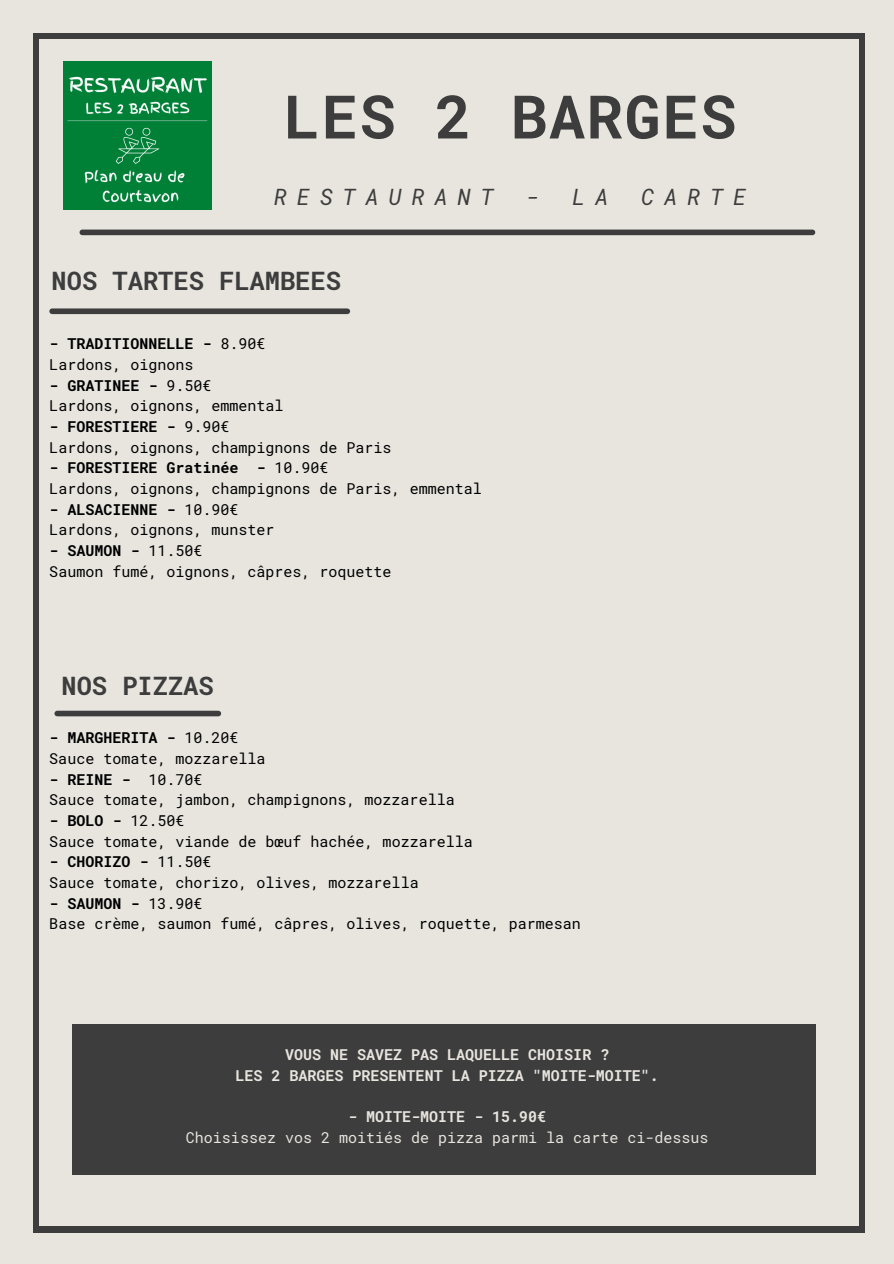
<style>
.page{position:relative;width:894px;height:1264px;background:#fff}
.page>*{position:absolute;margin:0;border:0;box-sizing:border-box;transform-origin:0 0}
.t1{font:700 60px "Roboto Mono";letter-spacing:.03em;color:#3d3d3d}
.t2{font:700 25.35px "Roboto Mono";color:#3d3d3d}
.t3{font:italic 22.5px "Roboto Mono";letter-spacing:.435em;color:#3d3d3d}
.t4{font:15px "Roboto Mono";color:#000}
.t5{font:700 15px "Roboto Mono";color:#000}
.t6{font:700 15px "Roboto Mono";color:#e8e5df}
.t7{font:15px "Roboto Mono";color:#e8e5df}
.s1{font-weight:400}
</style>
<div class="page">
<div style="left:0;top:0;width:893px;height:1263px;background:#e8e5df"></div>
<div style="left:33px;top:33px;width:831px;height:1199px;background:#3d3d3d"></div>
<div style="left:39px;top:40px;width:819px;height:1185px;background:#e8e5df"></div>
<div style="left:82px;top:229px;width:730px;height:6px;background:#3d3d3d"></div>
<div style="left:52px;top:308px;width:295px;height:6px;background:#3d3d3d"></div>
<img style="left:64px;top:62px;width:147px;height:147px">
<div style="left:57px;top:710px;width:161px;height:6px;background:#3d3d3d"></div>
<div style="left:72px;top:1024px;width:743px;height:151px;background:#3d3d3d"></div>
<p class="t1" style="left:283px;top:76px;width:454px">LES 2 BARGES</p>
<p class="t3" style="left:274px;top:181px;width:221px">RESTAURANT</p>
<p class="t3" style="left:526px;top:181px;width:84px">- LA</p>
<p class="t3" style="left:641px;top:181px;width:106px">CARTE</p>
<p class="t2" style="left:52px;top:263px;width:291px">NOS TARTES FLAMBEES</p>
<p class="t5" style="left:49px;top:333px;width:218px">- TRADITIONNELLE - <span class="s1">8.90€</span></p>
<p class="t4" style="left:49px;top:354px;width:146px">Lardons, oignons</p>
<p class="t5" style="left:49px;top:375px;width:164px">- GRATINEE - <span class="s1">9.50€</span></p>
<p class="t4" style="left:49px;top:395px;width:236px">Lardons, oignons, emmental</p>
<p class="t5" style="left:49px;top:416px;width:182px">- FORESTIERE - <span class="s1">9.90€</span></p>
<p class="t4" style="left:49px;top:437px;width:344px">Lardons, oignons, champignons de Paris</p>
<p class="t5" style="left:49px;top:457px;width:280px">- FORESTIERE Gratinée - <span class="s1">10.90€</span></p>
<p class="t4" style="left:49px;top:478px;width:434px">Lardons, oignons, champignons de Paris, emmental</p>
<p class="t5" style="left:49px;top:499px;width:191px">- ALSACIENNE - <span class="s1">10.90€</span></p>
<p class="t4" style="left:49px;top:519px;width:227px">Lardons, oignons, munster</p>
<p class="t5" style="left:49px;top:540px;width:155px">- SAUMON - <span class="s1">11.50€</span></p>
<p class="t4" style="left:49px;top:561px;width:344px">Saumon fumé, oignons, câpres, roquette</p>
<p class="t2" style="left:61px;top:668px;width:154px">NOS PIZZAS</p>
<p class="t5" style="left:49px;top:727px;width:191px">- MARGHERITA - <span class="s1">10.20€</span></p>
<p class="t4" style="left:49px;top:748px;width:218px">Sauce tomate, mozzarella</p>
<p class="t5" style="left:49px;top:769px;width:154px">- REINE - <span class="s1">10.70€</span></p>
<p class="t4" style="left:49px;top:789px;width:407px">Sauce tomate, jambon, champignons, mozzarella</p>
<p class="t5" style="left:49px;top:810px;width:137px">- BOLO - <span class="s1">12.50€</span></p>
<p class="t4" style="left:49px;top:830px;width:425px">Sauce tomate, viande de bœuf hachée, mozzarella</p>
<p class="t5" style="left:49px;top:851px;width:164px">- CHORIZO - <span class="s1">11.50€</span></p>
<p class="t4" style="left:49px;top:872px;width:371px">Sauce tomate, chorizo, olives, mozzarella</p>
<p class="t5" style="left:49px;top:892px;width:155px">- SAUMON - <span class="s1">13.90€</span></p>
<p class="t4" style="left:49px;top:913px;width:533px">Base crème, saumon fumé, câpres, olives, roquette, parmesan</p>
<p class="t6" style="left:285px;top:1044px;width:326px">VOUS NE SAVEZ PAS LAQUELLE CHOISIR ?</p>
<p class="t6" style="left:235px;top:1065px;width:425px">LES 2 BARGES PRESENTENT LA PIZZA "MOITE-MOITE".</p>
<p class="t6" style="left:348px;top:1106px;width:200px">- MOITE-MOITE - 15.90€</p>
<p class="t7" style="left:186px;top:1127px;width:524px">Choisissez vos 2 moitiés de pizza parmi la carte ci-dessus</p>
</div>
